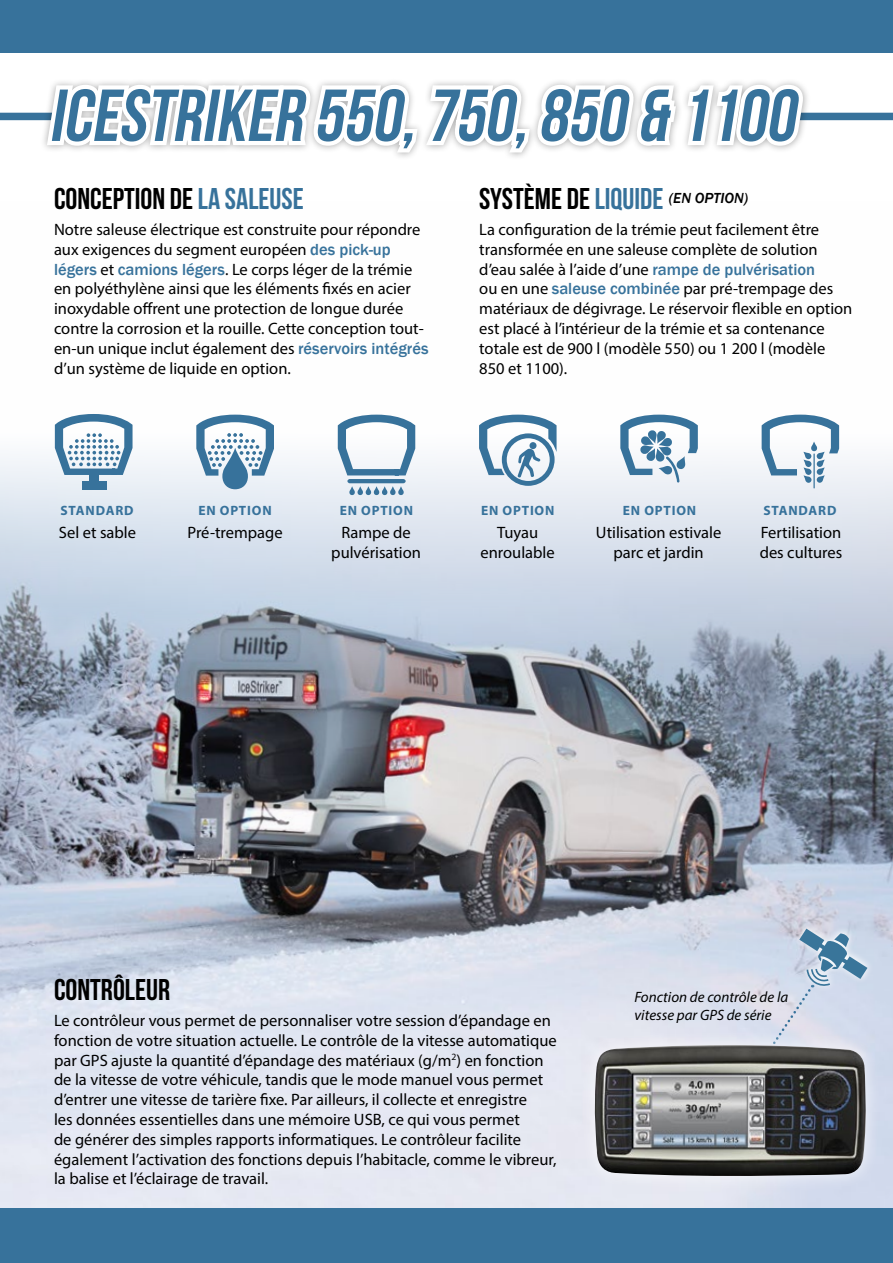
<style>
.page{position:relative;width:893px;height:1263px;background:#fff}
.page>*{position:absolute;margin:0;border:0;box-sizing:border-box;transform-origin:0 0}
.t1{font:italic 73.35px "Bebas Neue";color:#37729b}
.t2{font:30px "Bebas Neue";color:#000}
.t3{font:16.5px/19.8px "Myriad Pro";color:#000}
.t4{font:italic 15px/18px "Myriad Pro";color:#000}
.t5{font:italic 500 15px "Franklin Gothic";color:#000}
.t6{font:700 13.5px "Myriad Pro";letter-spacing:.06em;color:#37729b}
.s1{color:#37729b}
.s2{font-family:"Franklin Gothic";font-weight:500;color:#37729b}
</style>
<div class="page">
<img style="left:0;top:414px;width:893px;height:795px">
<div style="left:0;top:0;width:893px;height:52px;background:#37729b"></div>
<div style="left:0;top:1209px;width:893px;height:54px;background:#37729b"></div>
<svg style="left:759px;top:905px;width:127px;height:159px;background:#c4d0e1"></svg>
<div style="left:579px;top:1029px;width:302px;height:163px;background:#fff;opacity:.75"></div>
<img style="left:594px;top:1045px;width:272px;height:132px">
<div style="left:755px;top:113px;width:138px;height:7px;background:#37729b"></div>
<div style="left:0;top:113px;width:65px;height:7px;background:#37729b"></div>
<div style="left:40px;top:78px;width:770px;height:82px;background:#fff"></div>
<svg style="left:42px;top:81px;width:767px;height:76px"></svg>
<svg style="left:338px;top:415px;width:77px;height:60px"></svg>
<hr style="left:347px;top:479px;width:59px;height:4px;background:#37729b;border-radius:2px">
<svg style="left:349px;top:486px;width:55px;height:9px"></svg>
<svg style="left:479px;top:415px;width:78px;height:71px"></svg>
<svg style="left:620px;top:415px;width:78px;height:67px"></svg>
<hr style="left:813px;top:453px;width:2px;height:35px;background:#37729b">
<svg style="left:762px;top:415px;width:77px;height:68px"></svg>
<svg style="left:55px;top:414px;width:78px;height:61px"></svg>
<div style="left:90px;top:473px;width:9px;height:13px;background:#37729b"></div>
<div style="left:82px;top:482px;width:25px;height:8px;background:#37729b"></div>
<svg style="left:196px;top:415px;width:78px;height:74px"></svg>
<h1 class="t1" style="left:49px;top:75px;width:760px">ICESTRIKER 550,750,850 &amp; 1100</h1>
<h2 class="t2" style="left:479px;top:183px;width:186px">SYSTÈME DE <span class="s1">LIQUIDE</span></h2>
<p class="t3" style="left:479px;top:219px;width:375px">La configuration de la trémie peut facilement être transformée en une saleuse complète de solution d’eau salée à l’aide d’une <span class="s2">rampe de pulvérisation<br></span>ou en une <span class="s2">saleuse combinée</span> par pré-trempage des matériaux de dégivrage. Le réservoir flexible en option est placé à l’intérieur de la trémie et sa contenance totale est de 900 l (modèle 550) ou 1 200 l (modèle 850 et 1100).</p>
<h2 class="t2" style="left:54px;top:183px;width:251px">CONCEPTION DE <span class="s1">LA SALEUSE</span></h2>
<p class="t3" style="left:54px;top:219px;width:376px">Notre saleuse électrique est construite pour répondre aux exigences du segment européen <span class="s2">des pick-up légers</span> et <span class="s2">camions légers</span>. Le corps léger de la trémie en polyéthylène ainsi que les éléments fixés en acier inoxydable offrent une protection de longue durée contre la corrosion et la rouille. Cette conception tout&shy;en-un unique inclut également des <span class="s2">réservoirs intégrés </span>d’un système de liquide en option.</p>
<p class="t5" style="left:669px;top:188px;width:81px">(EN OPTION)</p>
<p class="t6" style="left:61px;top:502px;width:74px">STANDARD</p>
<p class="t6" style="left:198px;top:502px;width:73px">EN OPTION</p>
<p class="t6" style="left:340px;top:502px;width:73px">EN OPTION</p>
<p class="t6" style="left:481px;top:502px;width:73px">EN OPTION</p>
<p class="t6" style="left:623px;top:502px;width:73px">EN OPTION</p>
<p class="t6" style="left:763px;top:502px;width:74px">STANDARD</p>
<p class="t3" style="left:59px;top:522px;width:79px">Sel et sable</p>
<p class="t3" style="left:188px;top:522px;width:97px">Pré-trempage</p>
<p class="t3" style="left:331px;top:522px;width:91px;text-align:center">Rampe de pulvérisation</p>
<p class="t3" style="left:481px;top:522px;width:76px;text-align:center">Tuyau enroulable</p>
<p class="t3" style="left:596px;top:522px;width:127px;text-align:center">Utilisation estivale parc et jardin</p>
<p class="t3" style="left:760px;top:522px;width:84px">Fertilisation des cultures</p>
<h2 class="t2" style="left:54px;top:973px;width:116px">CONTRÔLEUR</h2>
<p class="t3" style="left:54px;top:1010px;width:504px">Le contrôleur vous permet de personnaliser votre session d’épandage en fonction de votre situation actuelle. Le contrôle de la vitesse automatique par GPS ajuste la quantité d’épandage des matériaux (g/m<sup>2</sup>) en fonction de la vitesse de votre véhicule, tandis que le mode manuel vous permet d’entrer une vitesse de tarière fixe. Par ailleurs, il collecte et enregistre<br>les données essentielles dans une mémoire USB, ce qui vous permet<br>de générer des simples rapports informatiques. Le contrôleur facilite également l’activation des fonctions depuis l’habitacle, comme le vibreur, la balise et l’éclairage de travail.</p>
<p class="t4" style="left:634px;top:988px;width:155px">Fonction de contrôle de la vitesse par GPS de série</p>
</div>
